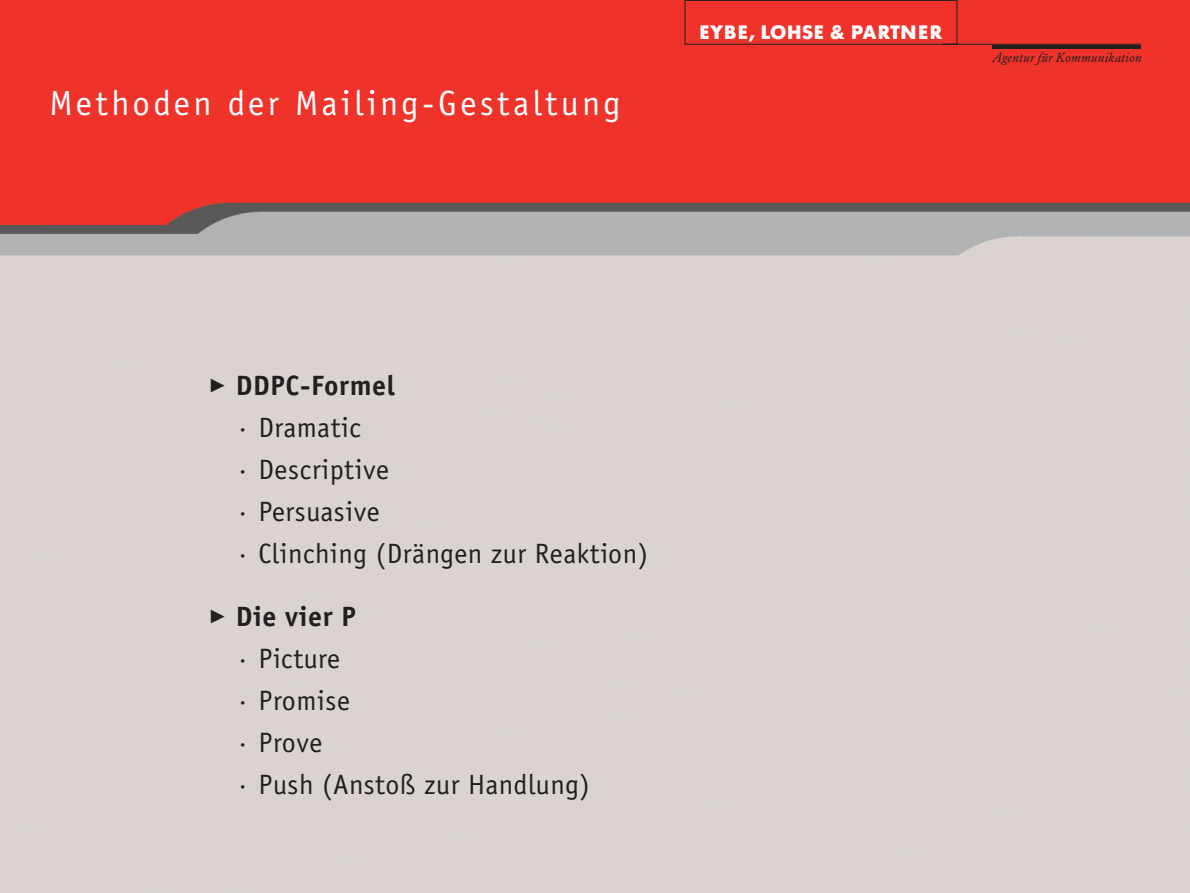
<style>
.page{position:relative;width:1190px;height:893px;background:#fff}
.page>*{position:absolute;margin:0;border:0;box-sizing:border-box;transform-origin:0 0}
.t1{font:35px "Officina Sans";letter-spacing:.1em;color:#fff}
.t2{font:28px/42px "Officina Sans";letter-spacing:.02em;color:#231f20}
.t3{font:700 19.25px "Futura BQ";letter-spacing:.04em;color:#fff}
.t4{font:italic 13.12px "Garamond BQ";letter-spacing:.025em;color:#231f20}
.s1{font-weight:700}
</style>
<div class="page">
<img style="left:0;top:0;width:1190px;height:892px">
<div style="left:684px;top:0;width:458px;height:45px;background:#ef322a"></div>
<hr style="left:992px;top:45px;width:149px;height:3px;background:#231f20">
<p class="t1" style="left:50px;top:89px;width:573px">Methoden der Mailing-Gestaltung</p>
<p class="t3" style="left:699px;top:25px;width:244px">EYBE, LOHSE &amp; PARTNER</p>
<p class="t4" style="left:992px;top:52px;width:152px">Agentur für Kommunikation</p>
<p class="t2" style="left:236px;top:366px;width:414px;text-indent:-28px">✓ <span class="s1">DDPC-Formel<br></span>· Dramatic<br>· Descriptive<br>· Persuasive<br>· Clinching (Drängen zur Reaktion)</p>
<p class="t2" style="left:236px;top:597px;width:356px;text-indent:-28px">✓ <span class="s1">Die vier P<br></span>· Picture<br>· Promise<br>· Prove<br>· Push (Anstoß zur Handlung)</p>
</div>
